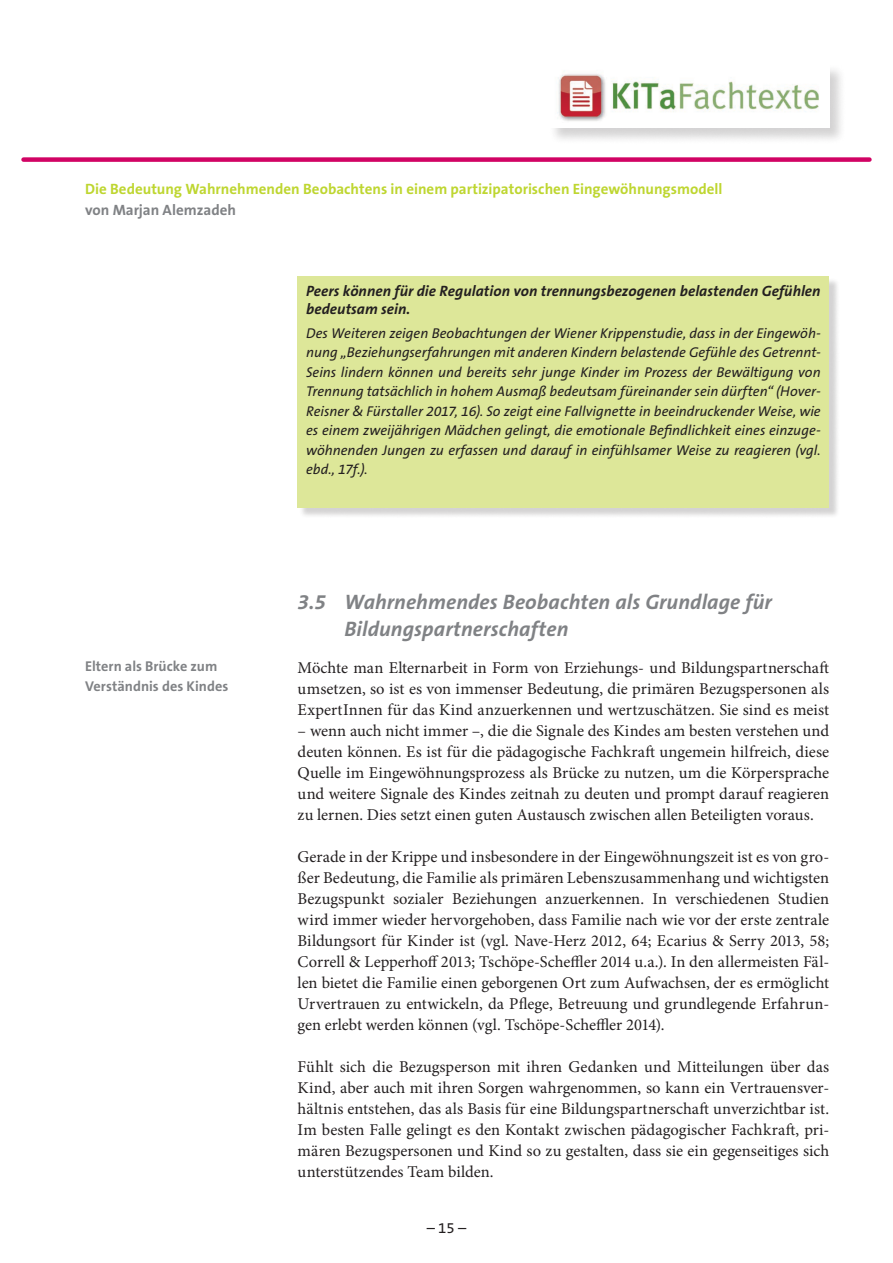
<style>
.page{position:relative;width:893px;height:1263px;background:#fff}
.page>*{position:absolute;margin:0;border:0;box-sizing:border-box;transform-origin:0 0}
.Überschrift_2{font:italic 700 21px/27px "The Sans B7";letter-spacing:.005em;color:#808285}
.Studientext-Fließtex{font:16.5px/21px "Minion Pro";color:#231f20;text-align:justify}
.Farbiger_Kasten_-_Üb{font:italic 700 15px/18px "The Sans B7";letter-spacing:.005em;color:#231f20}
.t1{font:700 15px "The Sans B7";color:#bed630}
.t2{font:700 15px "The Sans B7";color:#808285}
.t3{font:15px "The Sans B5 Plain";color:#231f20}
.Farbiger_Kasten{font:italic 14.25px/19.5px "The Sans B5 Plain";color:#231f20;text-align:justify}
.Marginalie{font:700 14.25px/19.5px "The Sans B7";letter-spacing:.005em;color:#808285}
</style>
<div class="page">
<div style="left:24px;top:157px;width:845px;height:5px;background:#d10364"></div>
<div style="left:548px;top:63px;width:298px;height:82px;background:#231f20;opacity:.2"></div>
<img style="left:549px;top:64px;width:280px;height:64px">
<div style="left:299px;top:278px;width:541px;height:240px;background:#231f20;opacity:.2"></div>
<div style="left:298px;top:276px;width:531px;height:231px;background:#dde799"></div>
<p class="t1" style="left:85px;top:181px;width:639px">Die Bedeutung Wahrnehmenden Beobachtens in einem partizipatorischen Eingewöhnungsmodell</p>
<p class="t2" style="left:85px;top:202px;width:153px">von Marjan Alemzadeh</p>
<p class="Marginalie" style="left:85px;top:657px;width:145px">Eltern als Brücke zum<br>Verständnis des Kindes</p>
<p class="Farbiger_Kasten_-_Üb" style="left:306px;top:282px;width:516px">Peers können für die Regulation von trennungsbezogenen belastenden Gefühlen bedeutsam sein.</p>
<p class="Farbiger_Kasten" style="left:306px;top:324px;width:516px">Des Weiteren zeigen Beobachtungen der Wiener Krippenstudie, dass in der Eingewöh&shy;nung „Beziehungserfahrungen mit anderen Kindern belastende Gefühle des Getrennt-Seins lindern können und bereits sehr junge Kinder im Prozess der Bewältigung von Trennung tatsächlich in hohem Ausmaß bedeutsam füreinander sein dürften“ (Hover-Reisner &amp; Fürstaller 2017, 16). So zeigt eine Fallvignette in beeindruckender Weise, wie es einem zweijährigen Mädchen gelingt, die emotionale Befindlichkeit eines einzuge&shy;wöhnenden Jungen zu erfassen und darauf in einfühlsamer Weise zu reagieren (vgl. ebd., 17f.).</p>
<p class="Überschrift_2" style="left:344px;top:589px;width:429px;text-indent:-47px">3.5 Wahrnehmendes Beobachten als Grundlage für<br>Bildungspartnerschaften</p>
<p class="Studientext-Fließtex" style="left:298px;top:657px;width:533px">Möchte man Elternarbeit in Form von Erziehungs- und Bildungspartnerschaft umsetzen, so ist es von immenser Bedeutung, die primären Bezugspersonen als ExpertInnen für das Kind anzuerkennen und wertzuschätzen. Sie sind es meist</p>
<p class="Studientext-Fließtex" style="left:298px;top:720px;width:533px">– wenn auch nicht immer –, die die Signale des Kindes am besten verstehen und deuten können. Es ist für die pädagogische Fachkraft ungemein hilfreich, diese Quelle im Eingewöhnungsprozess als Brücke zu nutzen, um die Körpersprache und weitere Signale des Kindes zeitnah zu deuten und prompt darauf reagieren zu lernen. Dies setzt einen guten Austausch zwischen allen Beteiligten voraus.</p>
<p class="Studientext-Fließtex" style="left:298px;top:846px;width:533px">Gerade in der Krippe und insbesondere in der Eingewöhnungszeit ist es von gro&shy;ßer Bedeutung, die Familie als primären Lebenszusammenhang und wichtigsten Bezugspunkt sozialer Beziehungen anzuerkennen. In verschiedenen Studien wird immer wieder hervorgehoben, dass Familie nach wie vor der erste zentrale Bildungsort für Kinder ist (vgl. Nave-Herz 2012, 64; Ecarius &amp; Serry 2013, 58; Correll &amp; Lepperhoff 2013; Tschöpe-Scheffler 2014 u.a.). In den allermeisten Fäl&shy;len bietet die Familie einen geborgenen Ort zum Aufwachsen, der es ermöglicht Urvertrauen zu entwickeln, da Pflege, Betreuung und grundlegende Erfahrun&shy;gen erlebt werden können (vgl. Tschöpe-Scheffler 2014).</p>
<p class="Studientext-Fließtex" style="left:298px;top:1056px;width:533px">Fühlt sich die Bezugsperson mit ihren Gedanken und Mitteilungen über das Kind, aber auch mit ihren Sorgen wahrgenommen, so kann ein Vertrauensver&shy;hältnis entstehen, das als Basis für eine Bildungspartnerschaft unverzichtbar ist.<br>Im besten Falle gelingt es den Kontakt zwischen pädagogischer Fachkraft, pri&shy;mären Bezugspersonen und Kind so zu gestalten, dass sie ein gegenseitiges sich unterstützendes Team bilden.</p>
<p class="t3" style="left:427px;top:1219px;width:41px">– 15 –</p>
</div>
